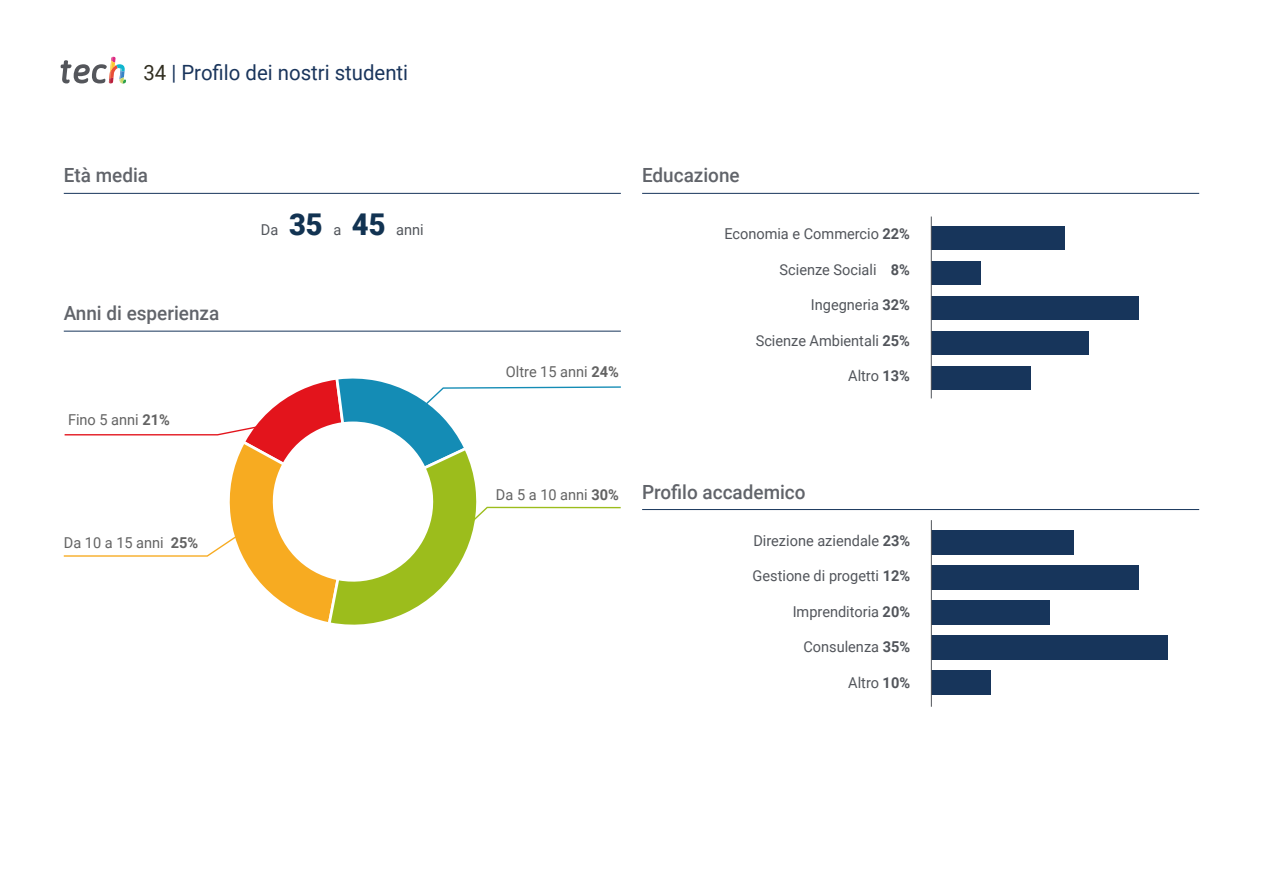
<style>
.page{position:relative;width:1263px;height:893px;background:#fff}
.page>*{position:absolute;margin:0;border:0;box-sizing:border-box;transform-origin:0 0}
.t1{font:21px "Roboto";color:#1a355c}
.t2{font:500 19.5px "Roboto";color:#61646a}
.t3{font:15px "Roboto";color:#52555b}
.t4{font:15px "Roboto";color:#636363}
.s1{color:#312e20}
.s2{font-weight:700}
.s3{font-weight:900;font-size:30px;color:#123352}
</style>
<div class="page">
<hr style="left:64px;top:193px;width:557px;height:1px;background:#17355b">
<svg style="left:61px;top:57px;width:65px;height:27px"></svg>
<hr style="left:64px;top:331px;width:557px;height:1px;background:#17355b">
<hr style="left:642px;top:509px;width:557px;height:1px;background:#17355b">
<div style="left:931px;top:530px;width:143px;height:25px;background:#17355b"></div>
<div style="left:931px;top:565px;width:207px;height:25px;background:#17355b"></div>
<div style="left:931px;top:600px;width:119px;height:25px;background:#17355b"></div>
<div style="left:931px;top:635px;width:237px;height:25px;background:#17355b"></div>
<div style="left:931px;top:670px;width:59px;height:24px;background:#17355b"></div>
<hr style="left:931px;top:520px;width:1px;height:187px;background:#52555b">
<hr style="left:642px;top:193px;width:557px;height:1px;background:#17355b">
<div style="left:931px;top:226px;width:134px;height:24px;background:#17355b"></div>
<div style="left:931px;top:261px;width:50px;height:24px;background:#17355b"></div>
<div style="left:931px;top:296px;width:207px;height:24px;background:#17355b"></div>
<div style="left:931px;top:331px;width:158px;height:24px;background:#17355b"></div>
<div style="left:931px;top:366px;width:100px;height:24px;background:#17355b"></div>
<hr style="left:931px;top:217px;width:1px;height:181px;background:#52555b">
<svg style="left:64px;top:378px;width:557px;height:247px"></svg>
<h1 class="t1" style="left:144px;top:57px;width:266px"><span class="s1">34</span> | Profilo dei nostri studenti</h1>
<h2 class="t2" style="left:64px;top:161px;width:86px">Età media</h2>
<h2 class="t2" style="left:64px;top:300px;width:157px">Anni di esperienza</h2>
<p class="t4" style="left:68px;top:409px;width:103px">Fino 5 anni <span class="s2">21%</span></p>
<p class="t3" style="left:261px;top:219px;width:164px">Da <span class="s3">35</span> a <span class="s3">45</span> anni</p>
<p class="t4" style="left:64px;top:532px;width:136px">Da 10 a 15 anni <span class="s2">25%</span></p>
<h2 class="t2" style="left:642px;top:161px;width:99px">Educazione</h2>
<p class="t3" style="left:724px;top:224px;width:187px">Economia e Commercio <span class="s2">22%</span></p>
<p class="t3" style="left:780px;top:259px;width:132px">Scienze Sociali <span class="s2">8%</span></p>
<p class="t3" style="left:811px;top:295px;width:101px">Ingegneria <span class="s2">32%</span></p>
<p class="t3" style="left:756px;top:330px;width:156px">Scienze Ambientali <span class="s2">25%</span></p>
<p class="t4" style="left:506px;top:361px;width:114px">Oltre 15 anni <span class="s2">24%</span></p>
<p class="t3" style="left:848px;top:366px;width:63px">Altro <span class="s2">13%</span></p>
<p class="t4" style="left:496px;top:484px;width:124px">Da 5 a 10 anni <span class="s2">30%</span></p>
<h2 class="t2" style="left:642px;top:478px;width:165px">Profilo accademico</h2>
<p class="t3" style="left:753px;top:530px;width:158px">Direzione aziendale <span class="s2">23%</span></p>
<p class="t3" style="left:752px;top:566px;width:159px">Gestione di progetti <span class="s2">12%</span></p>
<p class="t3" style="left:793px;top:601px;width:119px">Imprenditoria <span class="s2">20%</span></p>
<p class="t3" style="left:803px;top:637px;width:108px">Consulenza <span class="s2">35%</span></p>
<p class="t3" style="left:848px;top:672px;width:63px">Altro <span class="s2">10%</span></p>
</div>
